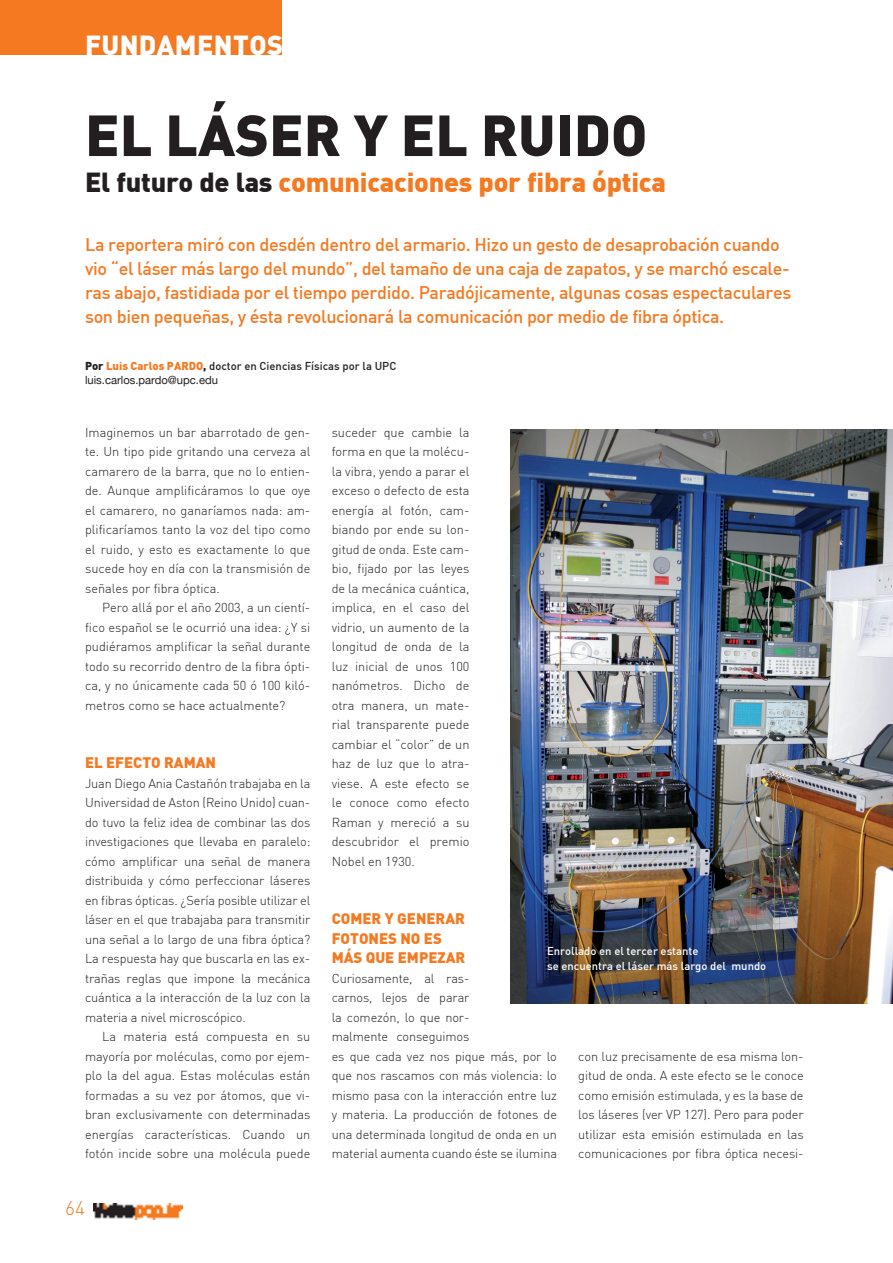
<style>
.page{position:relative;width:893px;height:1263px;background:#fff}
.page>*{position:absolute;margin:0;border:0;box-sizing:border-box;transform-origin:0 0}
._01_Titulo{font:900 57px "DIN";color:#231f20}
._02__Subtitulo{font:900 27px "DIN";letter-spacing:-.01em;color:#f47921}
.t1{font:900 27px "DIN";letter-spacing:.015em;color:#fff}
.t2{font:300 19.5px "DIN";color:#f47921}
._03_Entradilla{font:500 18px/24px "DIN";letter-spacing:-.02em;color:#f47921}
._06_Intertitulo{font:900 15px/19.5px "DIN";color:#f47921}
._04_Texto_base_SIN_S{font:300 12.75px/19.5px "DIN";letter-spacing:-.01em;color:#231f20;text-align:justify}
._05_Texto_base_CON_S{font:300 12.75px/19.5px "DIN";color:#231f20;text-align:justify}
._09__Pie_de_foto{font:500 11.25px "DIN";color:#fff}
.t3{font:500 11.25px "DIN";color:#231f20}
.t4{font:11.25px "Helvetica Neue";color:#231f20}
.s1{color:#231f20}
.s2{font-weight:900}
.s3{font-weight:900;color:#f47921}
</style>
<div class="page">
<div style="left:0;top:0;width:281px;height:54px;background:#f47921"></div>
<img style="left:94px;top:1203px;width:89px;height:16px">
<img style="left:510px;top:429px;width:383px;height:574px">
<p class="t1" style="left:85px;top:27px;width:200px">FUNDAMENTOS</p>
<p class="_01_Titulo" style="left:85px;top:97px;width:186px">EL LÁSER</p>
<p class="_01_Titulo" style="left:354px;top:97px;width:255px">Y EL RUIDO</p>
<p class="_02__Subtitulo" style="left:85px;top:164px;width:582px"><span class="s1">EL FUTURO DE LAS</span> COMUNICACIONES POR FIBRA ÓPTICA</p>
<p class="_03_Entradilla" style="left:85px;top:232px;width:708px">La reportera miró con desdén dentro del armario. Hizo un gesto de desaprobación cuando vio “el láser más largo del mundo”, del tamaño de una caja de zapatos, y se marchó escale&shy;ras abajo, fastidiada por el tiempo perdido. Paradójicamente, algunas cosas espectaculares son bien pequeñas, y ésta revolucionará la comunicación por medio de fibra óptica.</p>
<p class="t3" style="left:85px;top:359px;width:313px"><span class="s2">POR</span> <span class="s3">LUIS CARLOS PARDO</span><span class="s2">,</span> doctor en Ciencias Físicas por la UPC</p>
<p class="t4" style="left:85px;top:373px;width:134px">luis.carlos.pardo@upc.edu</p>
<p class="_04_Texto_base_SIN_S" style="left:85px;top:422px;width:227px">Imaginemos un bar abarrotado de gen&shy;te. Un tipo pide gritando una cerveza al camarero de la barra, que no lo entien&shy;de. Aunque amplificáramos lo que oye el camarero, no ganaríamos nada: am&shy;plificaríamos tanto la voz del tipo como el ruido, y esto es exactamente lo que sucede hoy en día con la transmisión de señales por fibra óptica.</p>
<p class="_05_Texto_base_CON_S" style="left:85px;top:598px;width:227px;text-indent:17px">Pero allá por el año 2003, a un cientí&shy;fico español se le ocurrió una idea: ¿Y si pudiéramos amplificar la señal durante todo su recorrido dentro de la fibra ópti&shy;ca, y no únicamente cada 50 ó 100 kiló&shy;metros como se hace actualmente?</p>
<p class="_06_Intertitulo" style="left:85px;top:752px;width:31px">EL EFECTO</p>
<p class="_06_Intertitulo" style="left:164px;top:752px;width:22px">RAMAN</p>
<p class="_04_Texto_base_SIN_S" style="left:85px;top:773px;width:227px">Juan Diego Ania Castañón trabajaba en la Universidad de Aston (Reino Unido) cuan&shy;do tuvo la feliz idea de combinar las dos investigaciones que llevaba en paralelo: cómo amplificar una señal de manera distribuida y cómo perfeccionar láseres en fibras ópticas. ¿Sería posible utilizar el láser en el que trabajaba para transmitir una señal a lo largo de una fibra óptica?<br>La respuesta hay que buscarla en las ex&shy;trañas reglas que impone la mecánica cuántica a la interacción de la luz con la materia a nivel microscópico.</p>
<p class="_05_Texto_base_CON_S" style="left:85px;top:1027px;width:227px;text-indent:17px">La materia está compuesta en su mayoría por moléculas, como por ejem&shy;plo la del agua. Estas moléculas están formadas a su vez por átomos, que vi&shy;bran exclusivamente con determinadas energías características. Cuando un fotón incide sobre una molécula puede</p>
<p class="t2" style="left:65px;top:1195px;width:21px">64</p>
<p class="_05_Texto_base_CON_S" style="left:332px;top:422px;width:139px">suceder que cambie la forma en que la molécu&shy;la vibra, yendo a parar el exceso o defecto de esta energía al fotón, cam&shy;biando por ende su lon&shy;gitud de onda. Este cam&shy;bio, fijado por las leyes de la mecánica cuántica, implica, en el caso del vidrio, un aumento de la longitud de onda de la luz inicial de unos 100 nanómetros. Dicho de otra manera, un mate&shy;rial transparente puede cambiar el “color” de un haz de luz que lo atra&shy;viese. A este efecto se le conoce como efecto Raman y mereció a su descubridor el premio Nobel en 1930.</p>
<p class="_06_Intertitulo" style="left:332px;top:908px;width:21px">COMER</p>
<p class="_06_Intertitulo" style="left:385px;top:908px;width:33px">Y GENERAR</p>
<p class="_06_Intertitulo" style="left:332px;top:928px;width:11px">FOTONES</p>
<p class="_06_Intertitulo" style="left:332px;top:928px;width:102px;text-indent:69px">NO ES<br>MÁS QUE EMPE</p>
<p class="_09__Pie_de_foto" style="left:547px;top:943px;width:153px">Enrollado en el tercer estante</p>
<p class="_09__Pie_de_foto" style="left:547px;top:958px;width:221px">se encuentra el láser más largo del mundo</p>
<p class="_06_Intertitulo" style="left:438px;top:947px;width:19px">ZAR</p>
<p class="_04_Texto_base_SIN_S" style="left:332px;top:968px;width:227px;text-align:left">Curiosamente, al ras-<br>carnos, lejos de parar<br>la comezón, lo que nor-<br>malmente conseguimos<br>es que cada vez nos pique más, por lo que nos rascamos con más violencia: lo mismo pasa con la interacción entre luz y materia. La producción de fotones de una determinada longitud de onda en un material aumenta cuando éste se ilumina</p>
<p class="_04_Texto_base_SIN_S" style="left:578px;top:1046px;width:227px">con luz precisamente de esa misma lon&shy;gitud de onda. A este efecto se le conoce como emisión estimulada, y es la base de los láseres (ver VP 127). Pero para poder utilizar esta emisión estimulada en las comunicaciones por fibra óptica necesi-</p>
</div>
